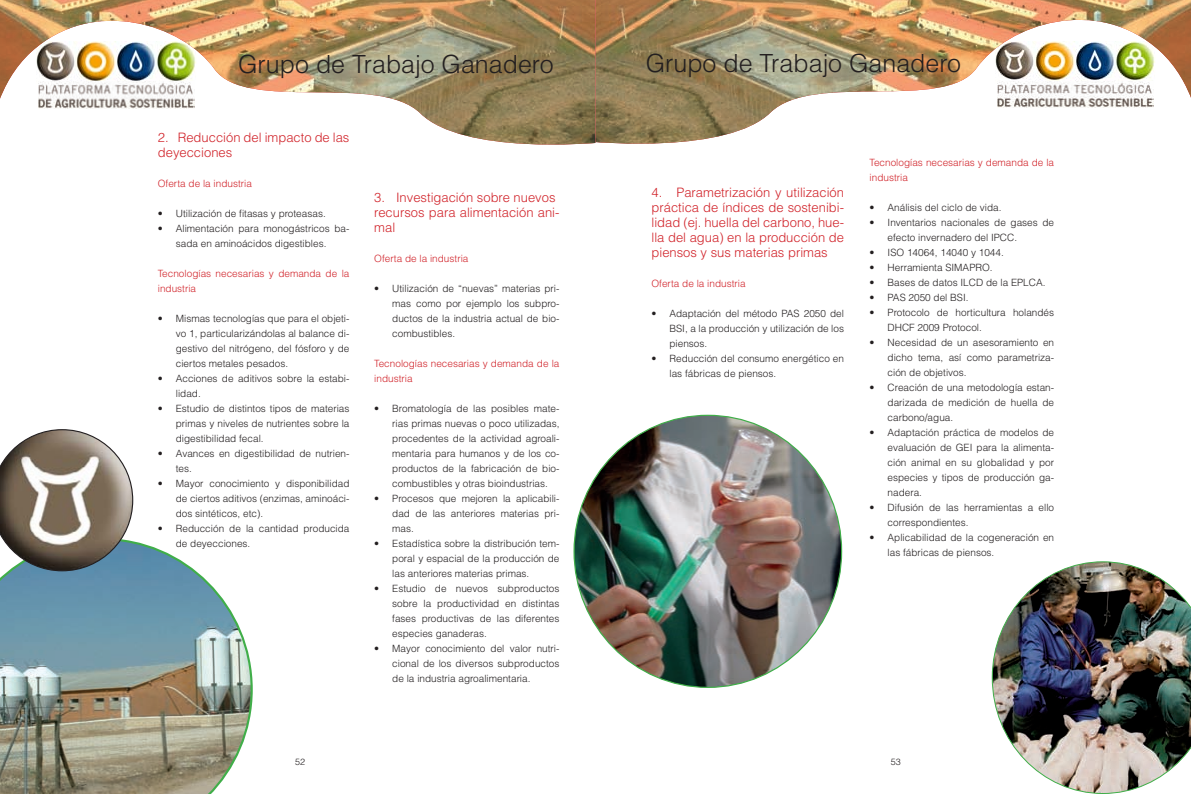
<style>
.page{position:relative;width:1191px;height:794px;background:#fff}
.page>*{position:absolute;margin:0;border:0;box-sizing:border-box;transform-origin:0 0}
.t1{font:300 25px "Helvetica";color:#231f20}
.t2{font:300 13px/15px "Helvetica";color:#d1232a}
.t3{font:300 10px/15px "Helvetica";color:#231f20;text-align:justify}
.t4{font:300 10px/15px "Helvetica";color:#d1232a}
.t5{font:300 9px "Helvetica";color:#231f20}
</style>
<div class="page">
<img style="left:0;top:0;width:595px;height:145px">
<img style="left:595px;top:0;width:596px;height:144px">
<svg style="left:0;top:541px;width:253px;height:253px;background:#91a19d"></svg>
<img style="left:575px;top:415px;width:266px;height:272px">
<img style="left:991px;top:561px;width:200px;height:233px">
<svg style="left:0;top:429px;width:133px;height:142px"></svg>
<h1 class="t1" style="left:238px;top:48px;width:317px">Grupo de Trabajo Ganadero</h1>
<p class="t2" style="left:158px;top:129px;width:193px">2. Reducción del impacto de las deyecciones</p>
<p class="t4" style="left:158px;top:175px;width:96px">Oferta de la industria</p>
<p class="t3" style="left:158px;top:205px;width:169px">• Utilización de fitasas y proteasas.</p>
<p class="t3" style="left:158px;top:220px;width:193px;text-align:center">• Alimentación para monogástricos ba&shy;sada en aminoácidos digestibles.</p>
<p class="t4" style="left:158px;top:265px;width:193px">Tecnologías necesarias y demanda de la industria</p>
<p class="t3" style="left:176px;top:310px;width:175px;text-indent:-18px">• Mismas tecnologías que para el objeti&shy;vo 1, particularizándolas al balance di&shy;gestivo del nitrógeno, del fósforo y de ciertos metales pesados.</p>
<p class="t3" style="left:176px;top:370px;width:175px;text-indent:-18px">• Acciones de aditivos sobre la estabi&shy;lidad.</p>
<p class="t3" style="left:176px;top:400px;width:175px;text-indent:-18px">• Estudio de distintos tipos de materias primas y niveles de nutrientes sobre la digestibilidad fecal.</p>
<p class="t3" style="left:176px;top:445px;width:175px;text-indent:-18px">• Avances en digestibilidad de nutrien&shy;tes.</p>
<p class="t3" style="left:176px;top:475px;width:175px;text-indent:-18px">• Mayor conocimiento y disponibilidad de ciertos aditivos (enzimas, aminoáci&shy;dos sintéticos, etc).</p>
<p class="t3" style="left:176px;top:520px;width:175px;text-indent:-18px">• Reducción de la cantidad producida de deyecciones.</p>
<p class="t2" style="left:374px;top:189px;width:183px">3. Investigación sobre nuevos</p>
<p class="t2" style="left:374px;top:204px;width:187px">recursos para alimentación ani&shy;mal</p>
<p class="t4" style="left:374px;top:251px;width:96px">Oferta de la industria</p>
<p class="t3" style="left:392px;top:281px;width:169px;text-indent:-18px">• Utilización de “nuevas” materias pri&shy;mas como por ejemplo los subpro&shy;ductos de la industria actual de bio&shy;combustibles.</p>
<p class="t4" style="left:374px;top:356px;width:187px">Tecnologías necesarias y demanda de la industria</p>
<p class="t3" style="left:392px;top:401px;width:169px;text-indent:-18px">• Bromatología de las posibles mate&shy;rias primas nuevas o poco utilizadas, procedentes de la actividad agroali&shy;mentaria para humanos y de los co&shy;productos de la fabricación de bio&shy;combustibles y otras bioindustrias.</p>
<p class="t3" style="left:392px;top:491px;width:169px;text-indent:-18px">• Procesos que mejoren la aplicabili&shy;dad de las anteriores materias pri&shy;mas.</p>
<p class="t3" style="left:392px;top:536px;width:169px;text-indent:-18px">• Estadística sobre la distribución tem&shy;poral y espacial de la producción de las anteriores materias primas.</p>
<p class="t3" style="left:392px;top:581px;width:169px;text-indent:-18px">• Estudio de nuevos subproductos sobre la productividad en distintas fases productivas de las diferentes especies ganaderas.</p>
<p class="t3" style="left:392px;top:641px;width:169px;text-indent:-18px">• Mayor conocimiento del valor nutri&shy;cional de los diversos subproductos de la industria agroalimentaria.</p>
<p class="t5" style="left:295px;top:756px;width:12px">52</p>
<h1 class="t1" style="left:645px;top:48px;width:317px">Grupo de Trabajo Ganadero</h1>
<p class="t2" style="left:651px;top:185px;width:194px;text-align:justify">4. Parametrización y utilización práctica de índices de sostenibi&shy;lidad (ej. huella del carbono, hue&shy;lla del agua) en la producción de piensos y sus materias primas</p>
<p class="t4" style="left:651px;top:276px;width:96px">Oferta de la industria</p>
<p class="t3" style="left:669px;top:306px;width:176px;text-indent:-18px">• Adaptación del método PAS 2050 del BSI, a la producción y utilización de los piensos.</p>
<p class="t3" style="left:669px;top:351px;width:176px;text-indent:-18px">• Reducción del consumo energético en las fábricas de piensos.</p>
<p class="t4" style="left:869px;top:155px;width:186px">Tecnologías necesarias y demanda de la industria</p>
<p class="t3" style="left:869px;top:200px;width:133px">• Análisis del ciclo de vida.</p>
<p class="t3" style="left:887px;top:215px;width:168px;text-indent:-18px">• Inventarios nacionales de gases de efecto invernadero del IPCC.</p>
<p class="t3" style="left:869px;top:245px;width:136px">• ISO 14064, 14040 y 1044.</p>
<p class="t3" style="left:869px;top:260px;width:125px">• Herramienta SIMAPRO.</p>
<p class="t3" style="left:869px;top:275px;width:177px">• Bases de datos ILCD de la EPLCA.</p>
<p class="t3" style="left:869px;top:290px;width:100px">• PAS 2050 del BSI.</p>
<p class="t3" style="left:887px;top:305px;width:168px;text-indent:-18px">• Protocolo de horticultura holandés<br>DHCF 2009 Protocol.</p>
<p class="t3" style="left:887px;top:335px;width:168px;text-indent:-18px">• Necesidad de un asesoramiento en dicho tema, así como parametriza&shy;ción de objetivos.</p>
<p class="t3" style="left:887px;top:380px;width:168px;text-indent:-18px">• Creación de una metodología estan&shy;darizada de medición de huella de carbono/agua.</p>
<p class="t3" style="left:887px;top:425px;width:168px;text-indent:-18px">• Adaptación práctica de modelos de evaluación de GEI para la alimenta&shy;ción animal en su globalidad y por especies y tipos de producción ga&shy;nadera.</p>
<p class="t3" style="left:887px;top:500px;width:168px;text-indent:-18px">• Difusión de las herramientas a ello correspondientes.</p>
<p class="t3" style="left:887px;top:530px;width:168px;text-indent:-18px">• Aplicabilidad de la cogeneración en las fábricas de piensos.</p>
<p class="t5" style="left:890px;top:756px;width:12px">53</p>
</div>
